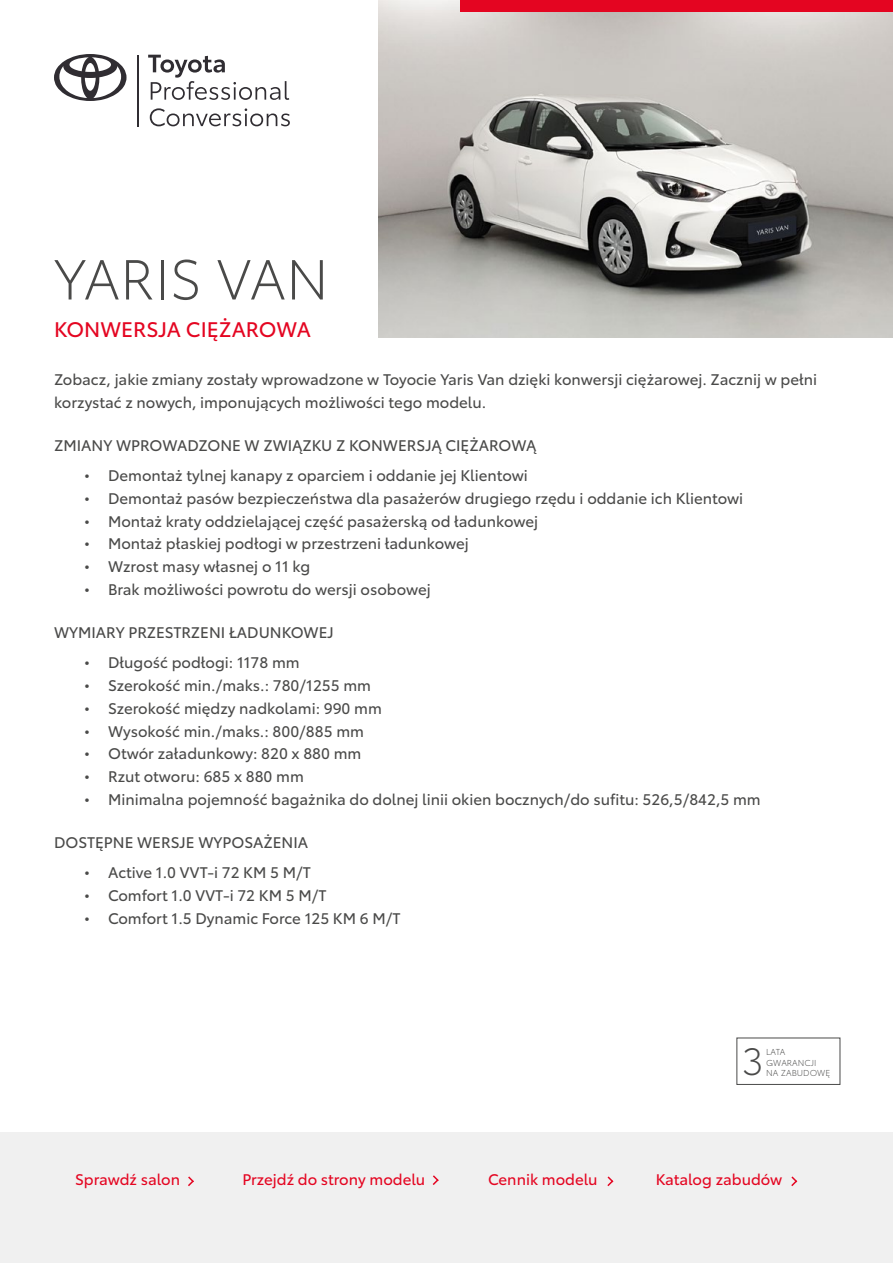
<style>
.page{position:relative;width:893px;height:1263px;background:#fff}
.page>*{position:absolute;margin:0;border:0;box-sizing:border-box;transform-origin:0 0}
.t1{font:300 55.5px "Toyota Type";color:#4a4a49}
.t2{font:300 37.5px "Toyota Type";color:#4a4a49}
.t3{font:20.85px "Toyota Type";color:#e40521}
.t4{font:15.15px/22.8px "Toyota Type";color:#4a4a49}
.t5{font:15.15px "Toyota Type";color:#e40521}
.t6{font:300 8.55px/10.2px "Toyota Type";color:#4a4a49}
</style>
<div class="page">
<hr style="left:137px;top:55px;width:2px;height:71px;background:#302d32">
<svg style="left:54px;top:54px;width:73px;height:47px"></svg>
<svg style="left:148px;top:55px;width:141px;height:45px"></svg>
<svg style="left:150px;top:108px;width:140px;height:18px"></svg>
<div style="left:736px;top:1037px;width:104px;height:48px;border:1px solid #4a4a49"></div>
<div style="left:0;top:1132px;width:893px;height:131px;background:#f0f0f0"></div>
<img style="left:378px;top:0;width:515px;height:337px">
<div style="left:460px;top:0;width:433px;height:12px;background:#e40521"></div>
<svg style="left:188px;top:1176px;width:6px;height:10px"></svg>
<svg style="left:607px;top:1176px;width:7px;height:11px"></svg>
<svg style="left:791px;top:1176px;width:7px;height:11px"></svg>
<svg style="left:432px;top:1175px;width:7px;height:10px"></svg>
<h1 class="t1" style="left:54px;top:239px;width:276px">YARIS VAN</h1>
<h3 class="t3" style="left:54px;top:314px;width:258px">KONWERSJA CIĘŻAROWA</h3>
<p class="t4" style="left:54px;top:367px;width:765px">Zobacz, jakie zmiany zostały wprowadzone w Toyocie Yaris Van dzięki konwersji ciężarowej. Zacznij w pełni korzystać z nowych, imponujących możliwości tego modelu.</p>
<p class="t4" style="left:54px;top:433px;width:484px">ZMIANY WPROWADZONE W ZWIĄZKU Z KONWERSJĄ CIĘŻAROWĄ</p>
<p class="t4" style="left:84px;top:463px;width:445px">• Demontaż tylnej kanapy z oparciem i oddanie jej Klientowi</p>
<p class="t4" style="left:84px;top:486px;width:661px">• Demontaż pasów bezpieczeństwa dla pasażerów drugiego rzędu i oddanie ich Klientowi</p>
<p class="t4" style="left:84px;top:509px;width:456px">• Montaż kraty oddzielającej część pasażerską od ładunkowej</p>
<p class="t4" style="left:84px;top:531px;width:386px">• Montaż płaskiej podłogi w przestrzeni ładunkowej</p>
<p class="t4" style="left:84px;top:554px;width:228px">• Wzrost masy własnej o 11 kg</p>
<p class="t4" style="left:84px;top:577px;width:348px">• Brak możliwości powrotu do wersji osobowej</p>
<p class="t4" style="left:54px;top:620px;width:281px">WYMIARY PRZESTRZENI ŁADUNKOWEJ</p>
<p class="t4" style="left:84px;top:650px;width:217px">• Długość podłogi: 1178 mm</p>
<p class="t4" style="left:84px;top:673px;width:289px">• Szerokość min./maks.: 780/1255 mm</p>
<p class="t4" style="left:84px;top:696px;width:299px">• Szerokość między nadkolami: 990 mm</p>
<p class="t4" style="left:84px;top:718px;width:281px">• Wysokość min./maks.: 800/885 mm</p>
<p class="t4" style="left:84px;top:741px;width:279px">• Otwór załadunkowy: 820 x 880 mm</p>
<p class="t4" style="left:84px;top:764px;width:221px">• Rzut otworu: 685 x 880 mm</p>
<p class="t4" style="left:84px;top:787px;width:678px">• Minimalna pojemność bagażnika do dolnej linii okien bocznych/do sufitu: 526,5/842,5 mm</p>
<p class="t4" style="left:54px;top:830px;width:256px">DOSTĘPNE WERSJE WYPOSAŻENIA</p>
<p class="t4" style="left:84px;top:860px;width:228px">• Active 1.0 VVT-i 72 KM 5 M/T</p>
<p class="t4" style="left:84px;top:883px;width:244px">• Comfort 1.0 VVT-i 72 KM 5 M/T</p>
<p class="t4" style="left:84px;top:906px;width:318px">• Comfort 1.5 Dynamic Force 125 KM 6 M/T</p>
<h2 class="t2" style="left:742px;top:1034px;width:23px">3</h2>
<p class="t6" style="left:766px;top:1047px;width:66px">LATA<br>GWARANCJI<br>NA ZABUDOWĘ</p>
<p class="t5" style="left:75px;top:1168px;width:107px">Sprawdź salon</p>
<p class="t5" style="left:242px;top:1168px;width:184px">Przejdź do strony modelu</p>
<p class="t5" style="left:488px;top:1168px;width:111px">Cennik modelu</p>
<p class="t5" style="left:656px;top:1168px;width:128px">Katalog zabudów</p>
</div>
